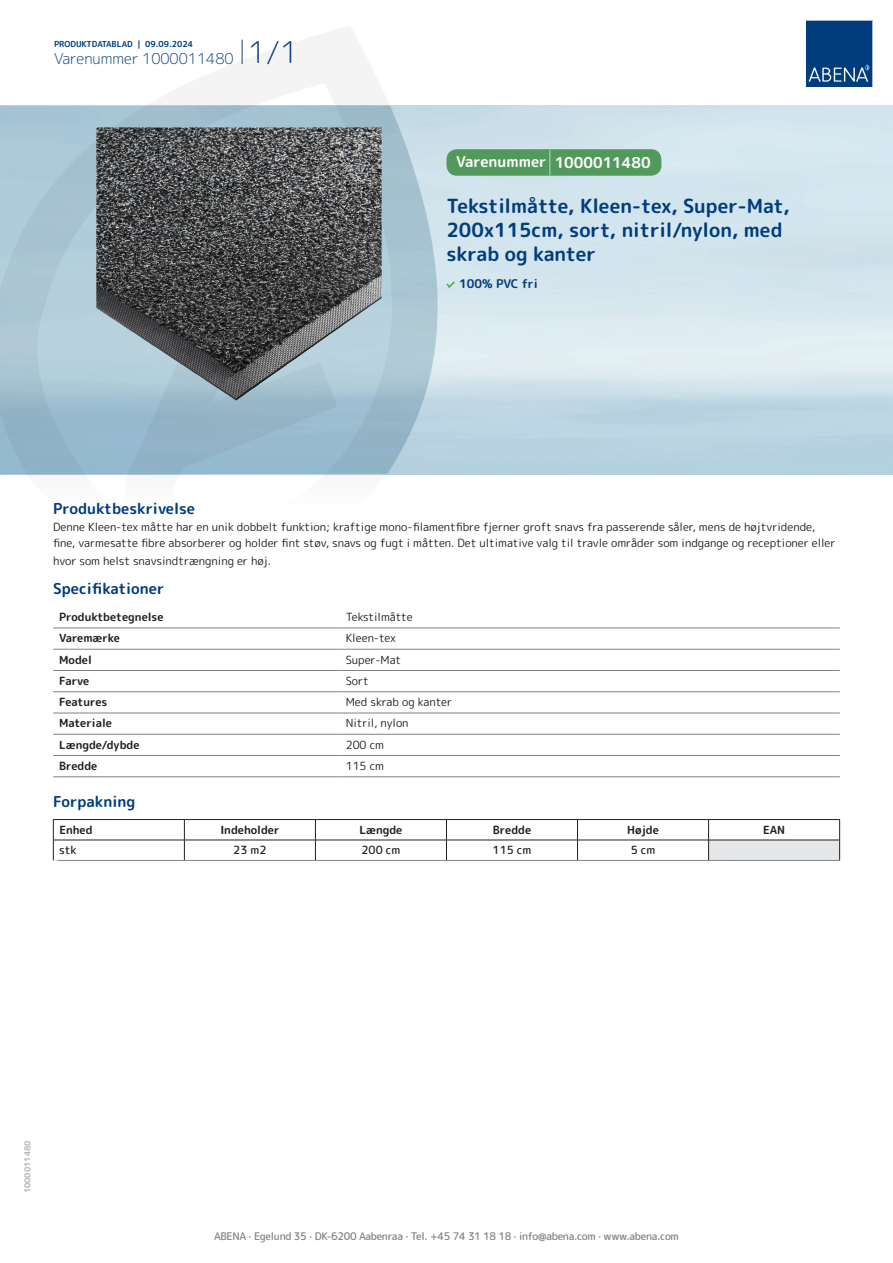
<style>
.page{position:relative;width:893px;height:1263px;background:#fff}
.page>*{position:absolute;margin:0;border:0;box-sizing:border-box;transform-origin:0 0}
.t1{font:700 19.5px/24px "Rounded Mplus 1 c";color:#013d7d}
.t2{font:700 15px "Rounded Mplus 1 c";color:#013d7d}
.t3{font:300 15px "Rounded Mplus 1 c";color:#013d7d}
.t4{font:700 15px "Rounded Mplus 1 c";color:#fff}
.t5{font:700 12px "Rounded Mplus 1 c";letter-spacing:-.01em;color:#013d7d}
.t6{font:11.25px/16.5px "Rounded Mplus 1 c";color:#231f20}
.t7{font:700 11.25px "Rounded Mplus 1 c";color:#231f20}
.t8{font:500 11.25px "Rounded Mplus 1 c";color:#231f20}
.t9{font:500 10.5px "Rounded Mplus 1 c";letter-spacing:-.03em;color:#808285}
.t10{font:700 10.5px "Rounded Mplus 1 c";color:#fff}
.t11{font:700 8.25px "Rounded Mplus 1 c";color:#013d7d}
.t12{font:700 8.25px "Rounded Mplus 1 c";color:#b2b3b7}
.s1{font-size:30px}
.s2{font-size:25.5px}
</style>
<div class="page">
<svg style="left:0;top:26px;width:439px;height:449px"></svg>
<svg style="left:0;top:106px;width:438px;height:368px;background:#a4c2d1"></svg>
<svg style="left:242px;top:40px;width:1px;height:24px"></svg>
<svg style="left:806px;top:20px;width:67px;height:67px;background:#144b86"></svg>
<img style="left:96px;top:127px;width:286px;height:275px">
<hr style="left:53px;top:628px;width:287px;height:1px;background:#808285">
<hr style="left:340px;top:628px;width:500px;height:1px;background:#808285">
<hr style="left:53px;top:649px;width:287px;height:1px;background:#808285">
<hr style="left:340px;top:649px;width:500px;height:1px;background:#808285">
<hr style="left:53px;top:670px;width:287px;height:1px;background:#808285">
<hr style="left:340px;top:670px;width:500px;height:1px;background:#808285">
<hr style="left:53px;top:691px;width:287px;height:1px;background:#808285">
<hr style="left:340px;top:691px;width:500px;height:1px;background:#808285">
<hr style="left:53px;top:713px;width:287px;height:1px;background:#808285">
<hr style="left:340px;top:713px;width:500px;height:1px;background:#808285">
<hr style="left:53px;top:734px;width:287px;height:1px;background:#808285">
<hr style="left:340px;top:734px;width:500px;height:1px;background:#808285">
<hr style="left:53px;top:755px;width:287px;height:1px;background:#808285">
<hr style="left:340px;top:755px;width:500px;height:1px;background:#808285">
<hr style="left:53px;top:776px;width:287px;height:1px;background:#808285">
<hr style="left:340px;top:776px;width:500px;height:1px;background:#808285">
<div style="left:709px;top:840px;width:131px;height:20px;background:#e6e7e9"></div>
<hr style="left:53px;top:819px;width:131px;height:1px;background:#231f20">
<hr style="left:184px;top:819px;width:131px;height:1px;background:#231f20">
<hr style="left:315px;top:819px;width:131px;height:1px;background:#231f20">
<hr style="left:446px;top:819px;width:131px;height:1px;background:#231f20">
<hr style="left:577px;top:819px;width:132px;height:1px;background:#231f20">
<hr style="left:709px;top:819px;width:131px;height:1px;background:#231f20">
<hr style="left:53px;top:840px;width:131px;height:1px;background:#231f20">
<svg style="left:53px;top:820px;width:1px;height:40px"></svg>
<hr style="left:184px;top:840px;width:131px;height:1px;background:#231f20">
<svg style="left:184px;top:820px;width:1px;height:40px"></svg>
<hr style="left:315px;top:840px;width:131px;height:1px;background:#231f20">
<svg style="left:315px;top:820px;width:1px;height:40px"></svg>
<hr style="left:446px;top:840px;width:131px;height:1px;background:#231f20">
<svg style="left:446px;top:820px;width:1px;height:40px"></svg>
<hr style="left:577px;top:840px;width:132px;height:1px;background:#231f20">
<svg style="left:577px;top:820px;width:1px;height:40px"></svg>
<hr style="left:709px;top:840px;width:131px;height:1px;background:#231f20">
<svg style="left:708px;top:820px;width:1px;height:40px"></svg>
<svg style="left:839px;top:820px;width:1px;height:40px"></svg>
<hr style="left:53px;top:860px;width:131px;height:1px;background:#808285">
<hr style="left:184px;top:860px;width:131px;height:1px;background:#808285">
<hr style="left:315px;top:860px;width:131px;height:1px;background:#808285">
<hr style="left:446px;top:860px;width:131px;height:1px;background:#808285">
<hr style="left:577px;top:860px;width:132px;height:1px;background:#808285">
<hr style="left:709px;top:860px;width:131px;height:1px;background:#808285">
<svg style="left:446px;top:281px;width:9px;height:7px"></svg>
<div style="left:446px;top:149px;width:215px;height:27px;background:#52995c;border-radius:10px"></div>
<p class="t11" style="left:54px;top:38px;width:141px">PRODUKTDATABLAD | 09.09.2024</p>
<h2 class="t3" style="left:54px;top:48px;width:246px">Varenummer 1000011480 <span class="s1">1/1</span></h2>
<h2 class="t4" style="left:456px;top:152px;width:196px">Varenummer <span class="s2">|</span> 1000011480</h2>
<h1 class="t1" style="left:446px;top:194px;width:345px">Tekstilmåtte, Kleen-tex, Super-Mat,<br>200x115cm, sort, nitril/nylon, med skrab og kanter</h1>
<p class="t5" style="left:459px;top:275px;width:80px">100% PVC fri</p>
<h2 class="t2" style="left:53px;top:498px;width:143px">Produktbeskrivelse</h2>
<p class="t6" style="left:53px;top:518px;width:784px">Denne Kleen-tex måtte har en unik dobbelt funktion; kraftige mono-filamentfibre fjerner groft snavs fra passerende såler, mens de højtvridende, fine, varmesatte fibre absorberer og holder fint støv, snavs og fugt i måtten. Det ultimative valg til travle områder som indgange og receptioner eller</p>
<p class="t6" style="left:53px;top:553px;width:219px">hvor som helst snavsindtrængning er høj.</p>
<h2 class="t2" style="left:53px;top:578px;width:113px">Specifikationer</h2>
<p class="t7" style="left:59px;top:609px;width:106px">Produktbetegnelse</p>
<p class="t6" style="left:346px;top:609px;width:69px">Tekstilmåtte</p>
<p class="t7" style="left:59px;top:630px;width:62px">Varemærke</p>
<p class="t6" style="left:346px;top:630px;width:52px">Kleen-tex</p>
<p class="t7" style="left:59px;top:651px;width:34px">Model</p>
<p class="t6" style="left:346px;top:651px;width:57px">Super-Mat</p>
<p class="t7" style="left:59px;top:673px;width:32px">Farve</p>
<p class="t6" style="left:346px;top:672px;width:25px">Sort</p>
<p class="t7" style="left:59px;top:694px;width:50px">Features</p>
<p class="t6" style="left:346px;top:694px;width:108px">Med skrab og kanter</p>
<p class="t7" style="left:59px;top:715px;width:54px">Materiale</p>
<p class="t6" style="left:346px;top:715px;width:64px">Nitril, nylon</p>
<p class="t7" style="left:59px;top:737px;width:82px">Længde/dybde</p>
<p class="t6" style="left:346px;top:736px;width:40px">200 cm</p>
<p class="t7" style="left:59px;top:758px;width:40px">Bredde</p>
<p class="t6" style="left:346px;top:758px;width:40px">115 cm</p>
<h2 class="t2" style="left:53px;top:791px;width:84px">Forpakning</h2>
<p class="t7" style="left:59px;top:822px;width:35px">Enhed</p>
<p class="t7" style="left:220px;top:822px;width:61px">Indeholder</p>
<p class="t7" style="left:359px;top:822px;width:44px">Længde</p>
<p class="t7" style="left:493px;top:822px;width:40px">Bredde</p>
<p class="t7" style="left:627px;top:822px;width:33px">Højde</p>
<p class="t7" style="left:763px;top:822px;width:24px">EAN</p>
<p class="t8" style="left:59px;top:842px;width:19px">stk</p>
<p class="t8" style="left:233px;top:842px;width:35px">23 m2</p>
<p class="t8" style="left:362px;top:842px;width:40px">200 cm</p>
<p class="t8" style="left:493px;top:842px;width:40px">115 cm</p>
<p class="t8" style="left:631px;top:842px;width:26px">5 cm</p>
<p class="t10" style="left:53px;top:856px;width:7px">*</p>
<p class="t12" style="left:22px;top:1193px;width:54px;rotate:-90deg">1000011480</p>
<p class="t9" style="left:214px;top:1229px;width:466px">ABENA · Egelund 35 · DK-6200 Aabenraa · Tel. +45 74 31 18 18 · info@abena.com · www.abena.com</p>
</div>
